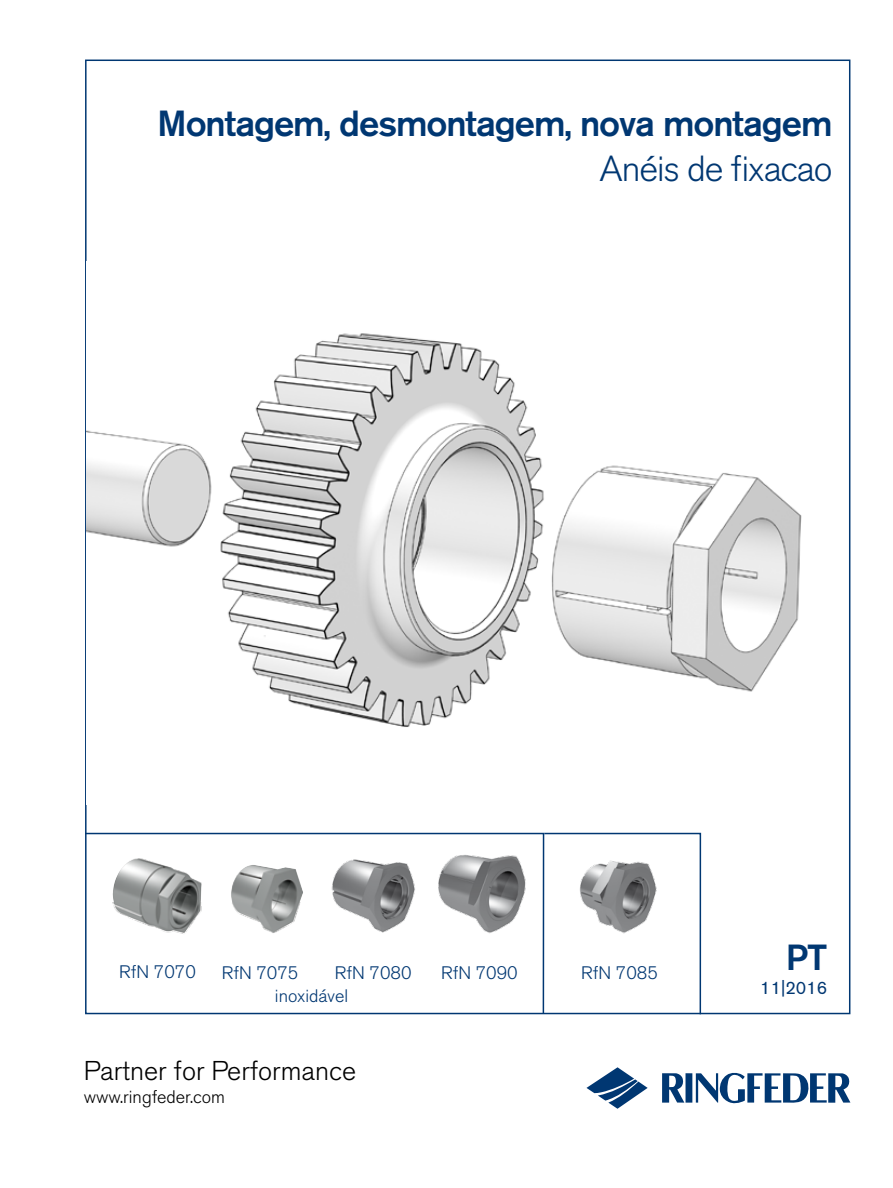
<style>
.page{position:relative;width:893px;height:1188px;background:#fff}
.page>*{position:absolute;margin:0;border:0;box-sizing:border-box;transform-origin:0 0}
.t1{font:500 36px "Akzidenz Grotesk BE";letter-spacing:-.03em;color:#003772}
.t2{font:300 36px "Akzidenz Grotesk BE";letter-spacing:-.03em;color:#003772}
.t3{font:300 27px "Akzidenz Grotesk BE";color:#000}
.t4{font:300 18px "Akzidenz Grotesk BE";color:#003772}
.t5{font:300 18px "Akzidenz Grotesk BE";color:#000}
.t6{font:18px "Akzidenz Grotesk BE";color:#003772}
</style>
<div class="page">
<svg style="left:662px;top:1072px;width:188px;height:32px"></svg>
<svg style="left:586px;top:1067px;width:62px;height:42px"></svg>
<img style="left:87px;top:333px;width:715px;height:394px">
<svg style="left:85px;top:832px;width:458px;height:183px"></svg>
<svg style="left:543px;top:832px;width:159px;height:183px"></svg>
<div style="left:119px;top:964px;width:77px;height:14px;background:#fff"></div>
<div style="left:222px;top:965px;width:90px;height:14px;background:#fff"></div>
<div style="left:335px;top:965px;width:90px;height:14px;background:#fff"></div>
<div style="left:441px;top:965px;width:90px;height:14px;background:#fff"></div>
<div style="left:581px;top:965px;width:90px;height:14px;background:#fff"></div>
<img style="left:436px;top:850px;width:100px;height:87px">
<img style="left:572px;top:843px;width:99px;height:99px">
<img style="left:328px;top:850px;width:100px;height:87px">
<img style="left:217px;top:865px;width:100px;height:79px">
<img style="left:109px;top:858px;width:100px;height:95px">
<h1 class="t1" style="left:158px;top:101px;width:676px">Montagem, desmontagem, nova montagem</h1>
<h1 class="t2" style="left:599px;top:148px;width:234px">Anéis de fixacao</h1>
<p class="t4" style="left:119px;top:961px;width:78px">RfN 7070</p>
<p class="t4" style="left:222px;top:963px;width:78px">RfN 7075</p>
<p class="t4" style="left:335px;top:963px;width:78px">RfN 7080</p>
<p class="t4" style="left:441px;top:963px;width:78px">RfN 7090</p>
<p class="t4" style="left:581px;top:963px;width:78px">RfN 7085</p>
<p class="t4" style="left:275px;top:985px;width:75px">inoxidável</p>
<h2 class="t3" style="left:84px;top:1055px;width:274px">Partner for Performance</h2>
<p class="t5" style="left:84px;top:1087px;width:143px">www.ringfeder.com</p>
<h1 class="t1" style="left:786px;top:935px;width:43px">PT</h1>
<p class="t6" style="left:760px;top:977px;width:69px">11|2016</p>
</div>
